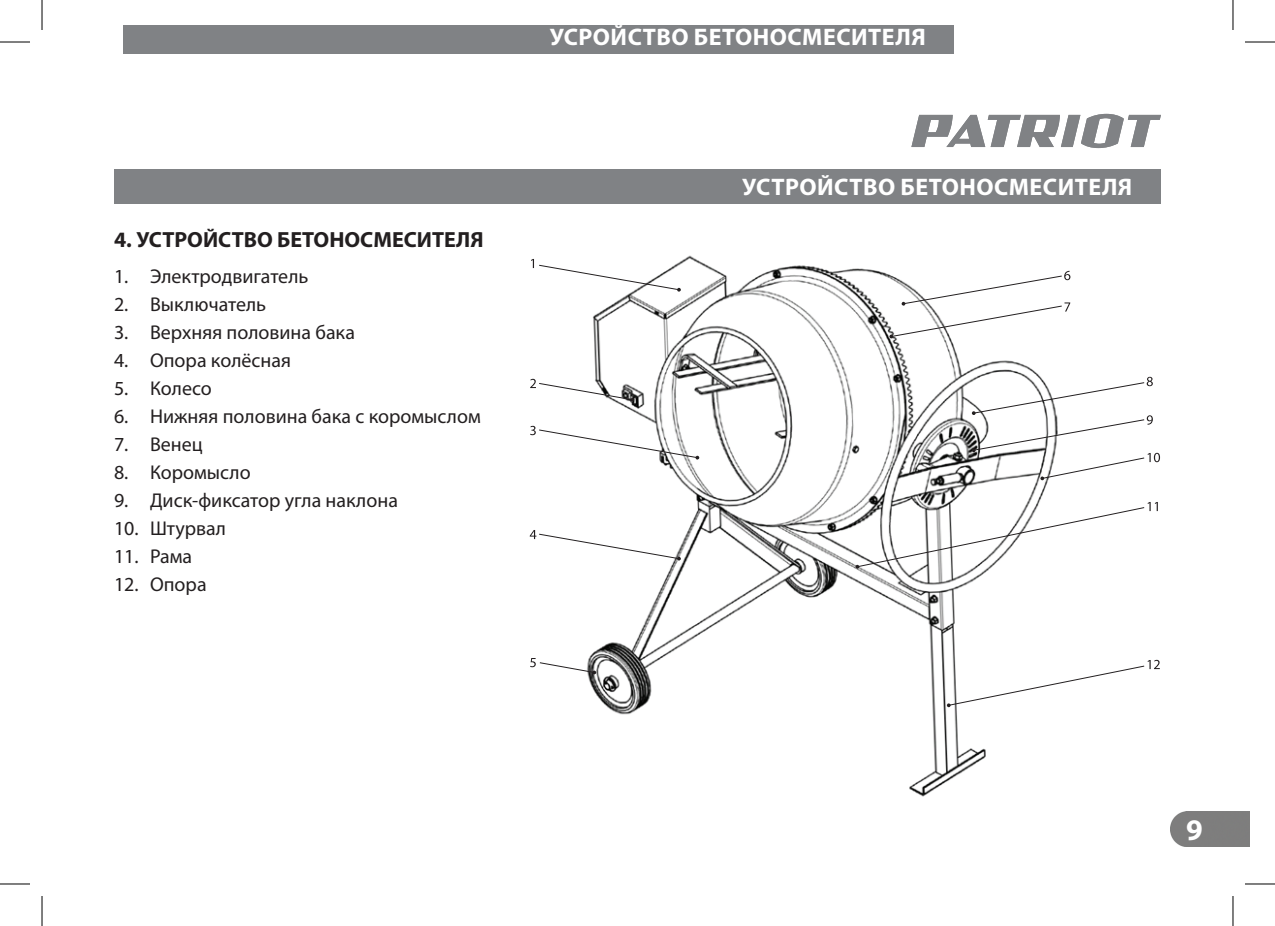
<style>
.page{position:relative;width:1275px;height:926px;background:#fff}
.page>*{position:absolute;margin:0;border:0;box-sizing:border-box;transform-origin:0 0}
.t1{font:700 30px "Myriad Pro";color:#fff}
.t2{font:700 24px "Myriad Pro";letter-spacing:.025em;color:#fff}
.t3{font:700 22px "Myriad Pro";color:#231f20}
.t4{font:20px "Myriad Pro";color:#231f20}
</style>
<div class="page">
<div style="left:114px;top:169px;width:1047px;height:34px;background:#808285"></div>
<div style="left:1170px;top:812px;width:80px;height:35px;background:#7e7e7d"></div>
<svg style="left:911px;top:114px;width:250px;height:34px"></svg>
<div style="left:123px;top:25px;width:831px;height:28px;background:#808285"></div>
<img style="left:587px;top:255px;width:484px;height:542px">
<svg style="left:889px;top:271px;width:181px;height:68px"></svg>
<svg style="left:971px;top:377px;width:189px;height:103px"></svg>
<svg style="left:855px;top:502px;width:302px;height:67px"></svg>
<svg style="left:946px;top:660px;width:213px;height:47px"></svg>
<svg style="left:531px;top:259px;width:150px;height:33px"></svg>
<svg style="left:530px;top:379px;width:104px;height:23px"></svg>
<svg style="left:530px;top:426px;width:169px;height:34px"></svg>
<svg style="left:530px;top:530px;width:151px;height:31px"></svg>
<svg style="left:530px;top:658px;width:66px;height:16px"></svg>
<hr style="left:0;top:42px;width:30px;height:1px;background:#000">
<hr style="left:1245px;top:42px;width:30px;height:1px;background:#000">
<hr style="left:0;top:884px;width:30px;height:1px;background:#000">
<hr style="left:1245px;top:884px;width:30px;height:1px;background:#000">
<hr style="left:42px;top:0;width:1px;height:30px;background:#000">
<hr style="left:42px;top:896px;width:1px;height:30px;background:#000">
<hr style="left:1232px;top:0;width:1px;height:30px;background:#000">
<hr style="left:1232px;top:896px;width:1px;height:30px;background:#000">
<p class="t3" style="left:114px;top:225px;width:37px">4. УСТРОЙСТ</p>
<p class="t3" style="left:244px;top:225px;width:48px">ВО БЕТОНОСМЕСИТЕЛЯ</p>
<p class="t4" style="left:114px;top:264px;width:196px">1. Электродвигатель</p>
<p class="t4" style="left:114px;top:292px;width:154px">2. Выключатель</p>
<p class="t4" style="left:114px;top:320px;width:242px">3. Верхняя половина бака</p>
<p class="t4" style="left:114px;top:348px;width:179px">4. Опора колёсная</p>
<p class="t4" style="left:114px;top:376px;width:99px">5. Колесо</p>
<p class="t4" style="left:114px;top:404px;width:368px">6. Нижняя половина бака с коромыслом</p>
<p class="t4" style="left:114px;top:432px;width:90px">7. Венец</p>
<p class="t4" style="left:114px;top:460px;width:138px">8. Коромысло</p>
<p class="t4" style="left:114px;top:488px;width:285px">9. Диск-фиксатор угла наклона</p>
<p class="t4" style="left:114px;top:516px;width:114px">10. Штурвал</p>
<p class="t4" style="left:114px;top:544px;width:80px">11. Рама</p>
<p class="t4" style="left:114px;top:572px;width:94px">12. Опора</p>
<p class="t2" style="left:549px;top:22px;width:17px">УСРОЙСТ</p>
<p class="t2" style="left:656px;top:22px;width:54px">ВО БЕТОНОСМЕСИТЕЛЯ</p>
<p class="t2" style="left:742px;top:171px;width:390px">устройство бетоносмесителя</p>
<h1 class="t1" style="left:1186px;top:810px;width:18px">9</h1>
</div>
